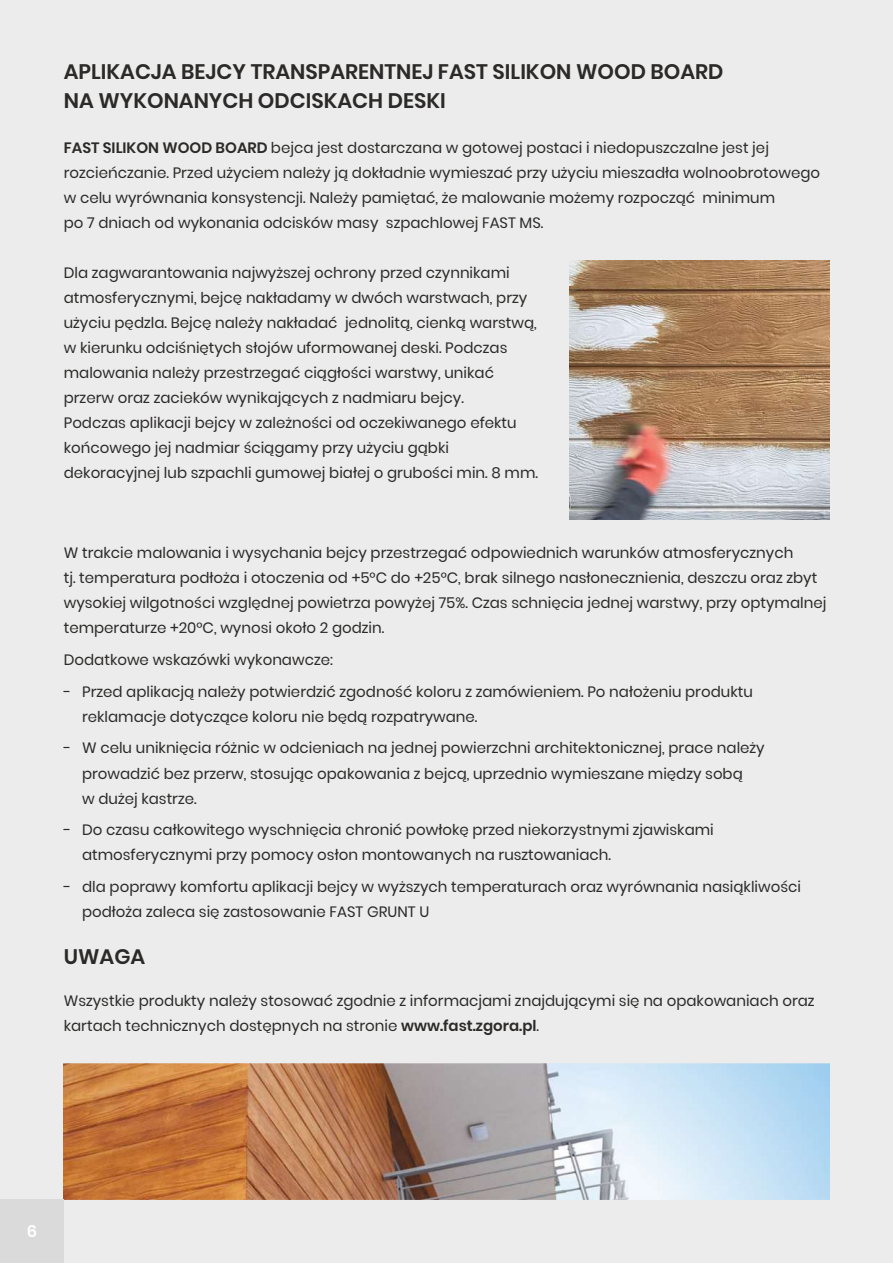
<style>
.page{position:relative;width:893px;height:1263px;background:#ececec}
.page>*{position:absolute;margin:0;border:0;box-sizing:border-box;transform-origin:0 0}
.t1{font:600 21px/29.5px "Poppins";color:#2b2a29}
.t2{font:600 16.5px "Poppins";color:#fefefe}
.t3{font:15px/25px "Poppins";color:#2b2a29}
.s1{font-weight:600}
</style>
<div class="page">
<img style="left:570px;top:261px;width:259px;height:259px">
<img style="left:64px;top:1063px;width:765px;height:136px">
<div style="left:0;top:1199px;width:64px;height:64px;background:#dadada"></div>
<h1 class="t1" style="left:64px;top:57px;width:661px">APLIKACJA BEJCY TRANSPARENTNEJ FAST SILIKON WOOD BOARD<br>NA WYKONANYCH ODCISKACH DESKI</h1>
<p class="t3" style="left:64px;top:135px;width:758px"><span class="s1">FAST SILIKON WOOD BOARD</span> bejca jest dostarczana w gotowej postaci i niedopuszczalne jest jej rozcieńczanie. Przed użyciem należy ją dokładnie wymieszać przy użyciu mieszadła wolnoobrotowego w celu wyrównania konsystencji. Należy pamiętać, że malowanie możemy rozpocząć minimum<br>po 7 dniach od wykonania odcisków masy szpachlowej FAST MS.</p>
<p class="t3" style="left:64px;top:260px;width:476px">Dla zagwarantowania najwyższej ochrony przed czynnikami atmosferycznymi, bejcę nakładamy w dwóch warstwach, przy użyciu pędzla. Bejcę należy nakładać jednolitą, cienką warstwą, w kierunku odciśniętych słojów uformowanej deski. Podczas malowania należy przestrzegać ciągłości warstwy, unikać przerw oraz zacieków wynikających z nadmiaru bejcy.<br>Podczas aplikacji bejcy w zależności od oczekiwanego efektu końcowego jej nadmiar ściągamy przy użyciu gąbki dekoracyjnej lub szpachli gumowej białej o grubości min. 8 mm.</p>
<p class="t3" style="left:64px;top:540px;width:764px">W trakcie malowania i wysychania bejcy przestrzegać odpowiednich warunków atmosferycznych<br>tj. temperatura podłoża i otoczenia od +5°C do +25°C, brak silnego nasłonecznienia, deszczu oraz zbyt wysokiej wilgotności względnej powietrza powyżej 75%. Czas schnięcia jednej warstwy, przy optymalnej temperaturze +20°C, wynosi około 2 godzin.</p>
<p class="t3" style="left:64px;top:647px;width:271px">Dodatkowe wskazówki wykonawcze:</p>
<p class="t3" style="left:82px;top:679px;width:672px;text-indent:-18px">- Przed aplikacją należy potwierdzić zgodność koloru z zamówieniem. Po nałożeniu produktu reklamacje dotyczące koloru nie będą rozpatrywane.</p>
<p class="t3" style="left:82px;top:736px;width:684px;text-indent:-18px">- W celu uniknięcia różnic w odcieniach na jednej powierzchni architektonicznej, prace należy prowadzić bez przerw, stosując opakowania z bejcą, uprzednio wymieszane między sobą<br>w dużej kastrze.</p>
<p class="t3" style="left:82px;top:817px;width:633px;text-indent:-18px">- Do czasu całkowitego wyschnięcia chronić powłokę przed niekorzystnymi zjawiskami atmosferycznymi przy pomocy osłon montowanych na rusztowaniach.</p>
<p class="t3" style="left:82px;top:874px;width:720px;text-indent:-18px">- dla poprawy komfortu aplikacji bejcy w wyższych temperaturach oraz wyrównania nasiąkliwości podłoża zaleca się zastosowanie FAST GRUNT U</p>
<h1 class="t1" style="left:64px;top:941px;width:83px">UWAGA</h1>
<p class="t3" style="left:64px;top:988px;width:752px">Wszystkie produkty należy stosować zgodnie z informacjami znajdującymi się na opakowaniach oraz kartach technicznych dostępnych na stronie <span class="s1">www.fast.zgora.pl</span>.</p>
<p class="t2" style="left:27px;top:1220px;width:12px">6</p>
</div>
